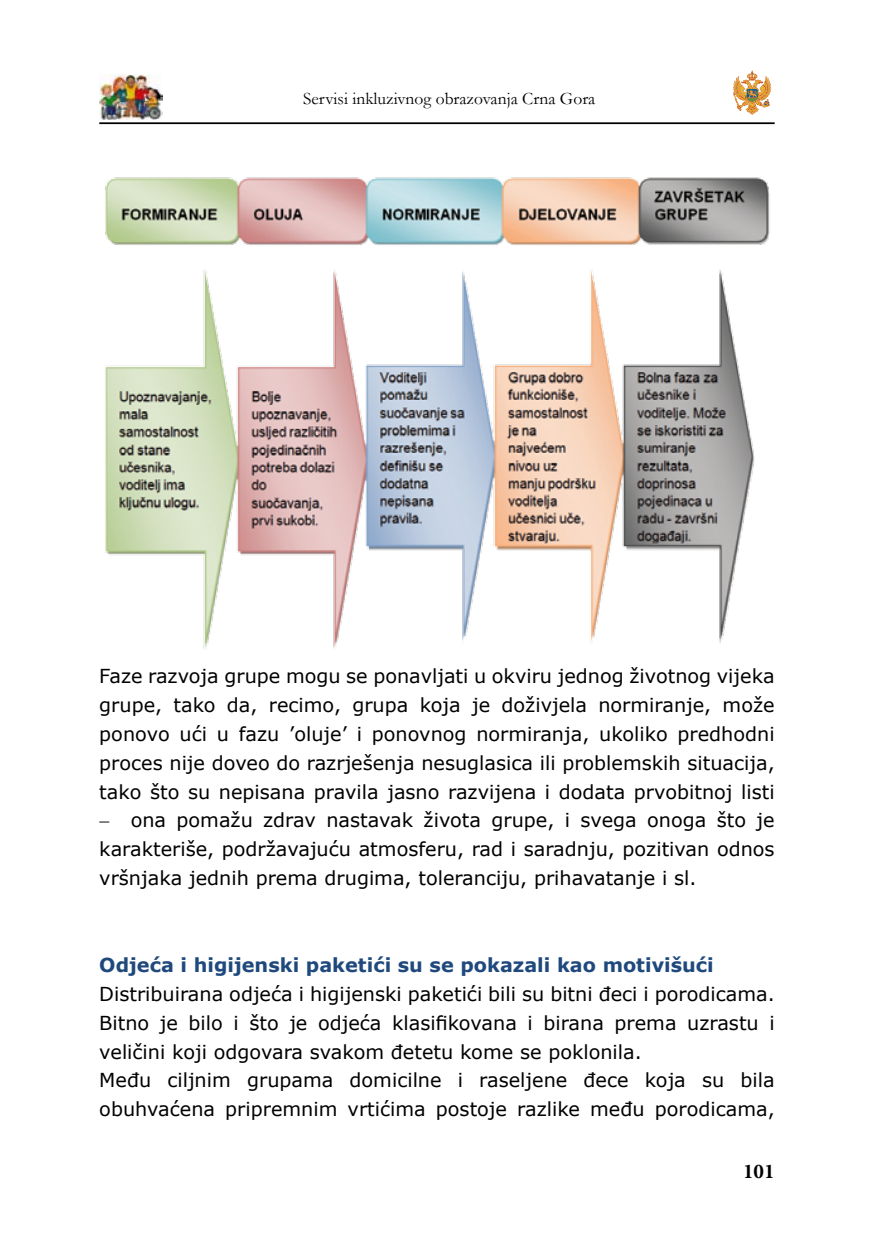
<style>
.page{position:relative;width:874px;height:1241px;background:#fff}
.page>*{position:absolute;margin:0;border:0;box-sizing:border-box;transform-origin:0 0}
.t1{font:700 21px "Minion Pro";color:#000}
.t2{font:19.25px/28.9px "Verdana";color:#000;text-align:justify}
.t3{font:700 19.25px "Verdana";color:#1f497d}
.t4{font:17.5px "Garamond";color:#000}
</style>
<div class="page">
<hr style="left:99px;top:122px;width:675px;height:2px;background:#000">
<img style="left:99px;top:74px;width:63px;height:45px">
<svg style="left:733px;top:71px;width:37px;height:44px"></svg>
<img style="left:105px;top:177px;width:665px;height:473px">
<p class="t4" style="left:303px;top:87px;width:293px">Servisi inkluzivnog obrazovanja Crna Gora</p>
<p class="t2" style="left:99px;top:661px;width:676px">Faze razvoja grupe mogu se ponavljati u okviru jednog životnog vijeka grupe, tako da, recimo, grupa koja je doživjela normiranje, može ponovo ući u fazu ’oluje’ i ponovnog normiranja, ukoliko predhodni proces nije doveo do razrješenja nesuglasica ili problemskih situacija, tako što su nepisana pravila jasno razvijena i dodata prvobitnoj listi − ona pomažu zdrav nastavak života grupe, i svega onoga što je karakteriše, podržavajuću atmosferu, rad i saradnju, pozitivan odnos vršnjaka jednih prema drugima, toleranciju, prihavatanje i sl.</p>
<p class="t3" style="left:99px;top:951px;width:615px">Odjeća i higijenski paketići su se pokazali kao motivišući</p>
<p class="t2" style="left:99px;top:978px;width:676px;text-align:left">Distribuirana odjeća i higijenski paketići bili su bitni đeci i porodicama.<br>Bitno je bilo i što je odjeća klasifikovana i birana prema uzrastu i veličini koji odgovara svakom đetetu kome se poklonila.<br>Među ciljnim grupama domicilne i raseljene đece koja su bila obuhvaćena pripremnim vrtićima postoje razlike među porodicama,</p>
<p class="t1" style="left:742px;top:1156px;width:33px">101</p>
</div>
